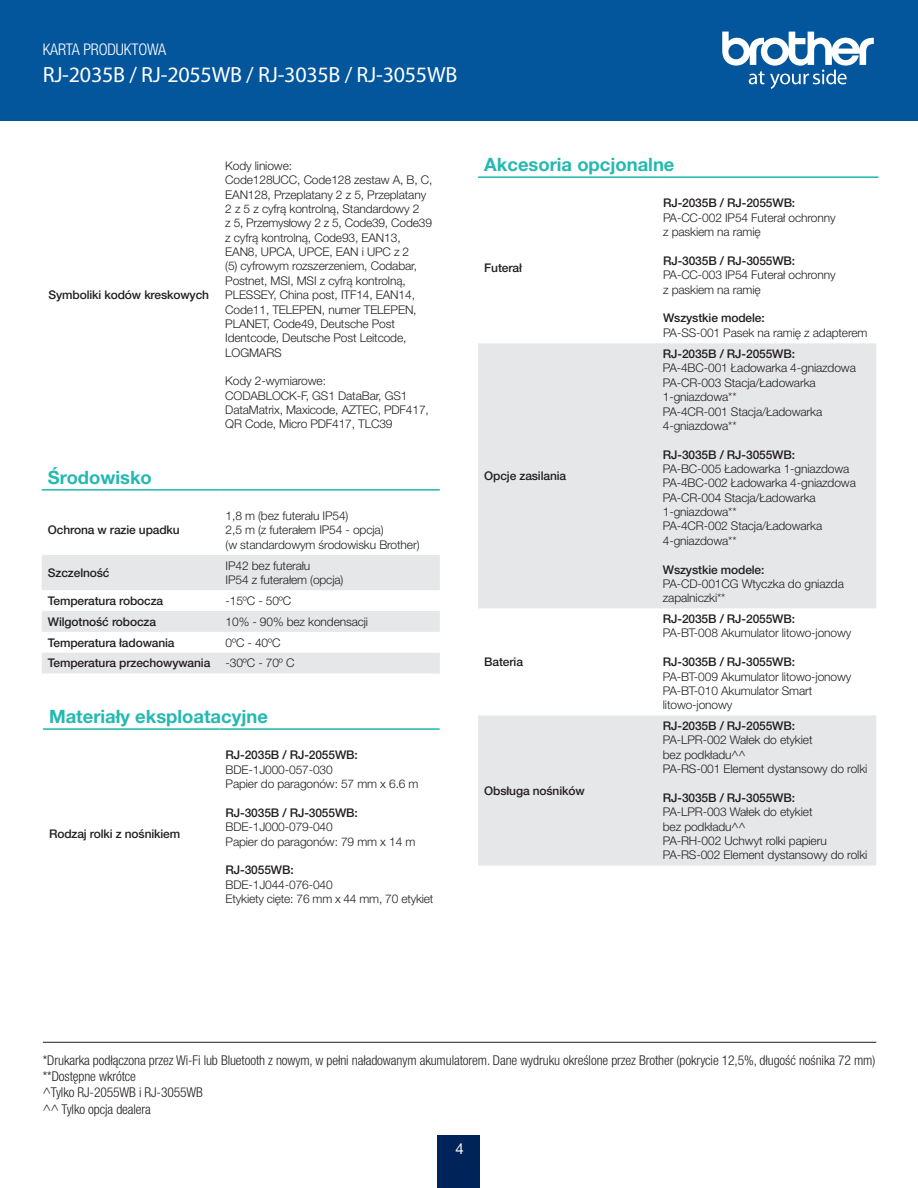
<style>
.page{position:relative;width:918px;height:1188px;background:#fff}
.page>*{position:absolute;margin:0;border:0;box-sizing:border-box;transform-origin:0 0}
.t1{font:22.05px "Myriad Pro";letter-spacing:-.01em;color:#fff}
.t2{font:700 18.45px "Helvetica Neue LT Pro";color:#23b9b1}
.t3{font:300 condensed 16.05px "Helvetica Neue LT Pro";letter-spacing:-.01em;color:#fff}
.t4{font:15px "Helvetica Neue LT Pro";color:#fff}
.t5{font:300 condensed 13.5px/16.2px "Helvetica Neue LT Pro";letter-spacing:-.005em;color:#231f20}
.t6{font:300 12px/14.4px "Helvetica Neue LT Pro";letter-spacing:-.01em;color:#231f20}
.t7{font:500 12px "Helvetica Neue LT Pro";letter-spacing:-.01em;color:#231f20}
</style>
<div class="page">
<div style="left:438px;top:1135px;width:42px;height:53px;background:#002359"></div>
<svg style="left:42px;top:555px;width:398px;height:118px;fill:#e6e7e9"></svg>
<hr style="left:42px;top:489px;width:177px;height:2px;background:#23b9b1">
<hr style="left:219px;top:489px;width:221px;height:2px;background:#23b9b1">
<svg style="left:478px;top:343px;width:398px;height:523px;fill:#e6e7e9"></svg>
<hr style="left:478px;top:176px;width:179px;height:2px;background:#23b9b1">
<hr style="left:657px;top:176px;width:221px;height:2px;background:#23b9b1">
<hr style="left:43px;top:728px;width:176px;height:2px;background:#23b9b1">
<hr style="left:219px;top:728px;width:221px;height:2px;background:#23b9b1">
<div style="left:0;top:0;width:918px;height:120px;background:#03559c"></div>
<svg style="left:722px;top:32px;width:152px;height:57px"></svg>
<hr style="left:43px;top:1042px;width:833px;height:1px;background:#231f20">
<h3 class="t3" style="left:43px;top:40px;width:125px">KARTA PRODUKTOWA</h3>
<h1 class="t1" style="left:43px;top:61px;width:416px">RJ-2035B / RJ-2055WB / RJ-3035B / RJ-3055WB</h1>
<p class="t7" style="left:48px;top:288px;width:162px">Symboliki kodów kreskowych</p>
<h2 class="t2" style="left:48px;top:465px;width:106px">Środowisko</h2>
<p class="t7" style="left:48px;top:523px;width:133px">Ochrona w razie upadku</p>
<p class="t6" style="left:225px;top:158px;width:209px">Kody liniowe:<br>Code128UCC, Code128 zestaw A, B, C,<br>EAN128, Przeplatany 2 z 5, Przeplatany<br>2 z 5 z cyfrą kontrolną, Standardowy 2<br>z 5, Przemysłowy 2 z 5, Code39, Code39 z cyfrą kontrolną, Code93, EAN13,<br>EAN8, UPCA, UPCE, EAN i UPC z 2<br>(5) cyfrowym rozszerzeniem, Codabar,<br>Postnet, MSI, MSI z cyfrą kontrolną,<br>PLESSEY, China post, ITF14, EAN14,<br>Code11, TELEPEN, numer TELEPEN,<br>PLANET, Code49, Deutsche Post<br>Identcode, Deutsche Post Leitcode,<br>LOGMARS</p>
<p class="t6" style="left:225px;top:374px;width:205px">Kody 2-wymiarowe:<br>CODABLOCK-F, GS1 DataBar, GS1<br>DataMatrix, Maxicode, AZTEC, PDF417,<br>QR Code, Micro PDF417, TLC39</p>
<p class="t6" style="left:226px;top:508px;width:195px">1,8 m (bez futerału IP54)<br>2,5 m (z futerałem IP54 - opcja)<br>(w standardowym środowisku Brother)</p>
<p class="t7" style="left:48px;top:565px;width:63px">Szczelność</p>
<p class="t6" style="left:226px;top:558px;width:119px">IP42 bez futerału<br>IP54 z futerałem (opcja)</p>
<p class="t7" style="left:48px;top:593px;width:117px">Temperatura robocza</p>
<p class="t6" style="left:226px;top:593px;width:67px">-15ºC - 50ºC</p>
<p class="t7" style="left:48px;top:614px;width:110px">Wilgotność robocza</p>
<p class="t6" style="left:226px;top:614px;width:144px">10% - 90% bez kondensacji</p>
<p class="t7" style="left:48px;top:635px;width:128px">Temperatura ładowania</p>
<p class="t6" style="left:226px;top:635px;width:56px">0ºC - 40ºC</p>
<p class="t7" style="left:48px;top:656px;width:164px">Temperatura przechowywania</p>
<p class="t6" style="left:226px;top:656px;width:70px">-30ºC - 70º C</p>
<h2 class="t2" style="left:49px;top:705px;width:220px">Materiały eksploatacyjne</h2>
<p class="t7" style="left:49px;top:827px;width:133px">Rodzaj rolki z nośnikiem</p>
<p class="t7" style="left:226px;top:748px;width:134px">RJ-2035B / RJ-2055WB:</p>
<p class="t6" style="left:226px;top:762px;width:194px">BDE-1J000-057-030<br>Papier do paragonów: 57 mm x 6.6 m</p>
<p class="t7" style="left:226px;top:805px;width:134px">RJ-3035B / RJ-3055WB:</p>
<p class="t6" style="left:226px;top:819px;width:191px">BDE-1J000-079-040<br>Papier do paragonów: 79 mm x 14 m</p>
<p class="t7" style="left:226px;top:863px;width:70px">RJ-3055WB:</p>
<p class="t6" style="left:226px;top:877px;width:209px">BDE-1J044-076-040<br>Etykiety cięte: 76 mm x 44 mm, 70 etykiet</p>
<h2 class="t2" style="left:484px;top:153px;width:192px">Akcesoria opcjonalne</h2>
<p class="t7" style="left:484px;top:261px;width:39px">Futerał</p>
<p class="t7" style="left:484px;top:469px;width:83px">Opcje zasilania</p>
<p class="t7" style="left:484px;top:655px;width:40px">Bateria</p>
<p class="t7" style="left:484px;top:783px;width:102px">Obsługa nośników</p>
<p class="t7" style="left:663px;top:196px;width:134px">RJ-2035B / RJ-2055WB:</p>
<p class="t6" style="left:663px;top:210px;width:174px">PA-CC-002 IP54 Futerał ochronny z paskiem na ramię</p>
<p class="t7" style="left:663px;top:253px;width:134px">RJ-3035B / RJ-3055WB:</p>
<p class="t6" style="left:663px;top:268px;width:174px">PA-CC-003 IP54 Futerał ochronny z paskiem na ramię</p>
<p class="t7" style="left:663px;top:311px;width:103px">Wszystkie modele:</p>
<p class="t6" style="left:663px;top:325px;width:206px">PA-SS-001 Pasek na ramię z adapterem</p>
<p class="t7" style="left:663px;top:347px;width:134px">RJ-2035B / RJ-2055WB:</p>
<p class="t6" style="left:663px;top:361px;width:195px">PA-4BC-001 Ładowarka 4-gniazdowa<br>PA-CR-003 Stacja/Ładowarka<br>1-gniazdowa**<br>PA-4CR-001 Stacja/Ładowarka<br>4-gniazdowa**</p>
<p class="t7" style="left:663px;top:447px;width:134px">RJ-3035B / RJ-3055WB:</p>
<p class="t6" style="left:663px;top:461px;width:195px">PA-BC-005 Ładowarka 1-gniazdowa<br>PA-4BC-002 Ładowarka 4-gniazdowa<br>PA-CR-004 Stacja/Ładowarka<br>1-gniazdowa**<br>PA-4CR-002 Stacja/Ładowarka<br>4-gniazdowa**</p>
<p class="t7" style="left:663px;top:562px;width:103px">Wszystkie modele:</p>
<p class="t6" style="left:663px;top:576px;width:183px">PA-CD-001CG Wtyczka do gniazda zapalniczki**</p>
<p class="t7" style="left:663px;top:612px;width:134px">RJ-2035B / RJ-2055WB:</p>
<p class="t6" style="left:663px;top:626px;width:190px">PA-BT-008 Akumulator litowo-jonowy</p>
<p class="t7" style="left:663px;top:655px;width:134px">RJ-3035B / RJ-3055WB:</p>
<p class="t6" style="left:663px;top:669px;width:190px">PA-BT-009 Akumulator litowo-jonowy<br>PA-BT-010 Akumulator Smart litowo-jonowy</p>
<p class="t7" style="left:663px;top:719px;width:134px">RJ-2035B / RJ-2055WB:</p>
<p class="t6" style="left:663px;top:733px;width:206px">PA-LPR-002 Wałek do etykiet<br>bez podkładu^^<br>PA-RS-001 Element dystansowy do rolki</p>
<p class="t7" style="left:663px;top:790px;width:134px">RJ-3035B / RJ-3055WB:</p>
<p class="t6" style="left:663px;top:805px;width:206px">PA-LPR-003 Wałek do etykiet<br>bez podkładu^^<br>PA-RH-002 Uchwyt rolki papieru<br>PA-RS-002 Element dystansowy do rolki</p>
<p class="t5" style="left:43px;top:1052px;width:834px">*Drukarka podłączona przez Wi-Fi lub Bluetooth z nowym, w pełni naładowanym akumulatorem. Dane wydruku określone przez Brother (pokrycie 12,5%, długość nośnika 72 mm) **Dostępne wkrótce<br>^Tylko RJ-2055WB i RJ-3055WB<br>^^ Tylko opcja dealera</p>
<p class="t4" style="left:455px;top:1140px;width:10px">4</p>
</div>
